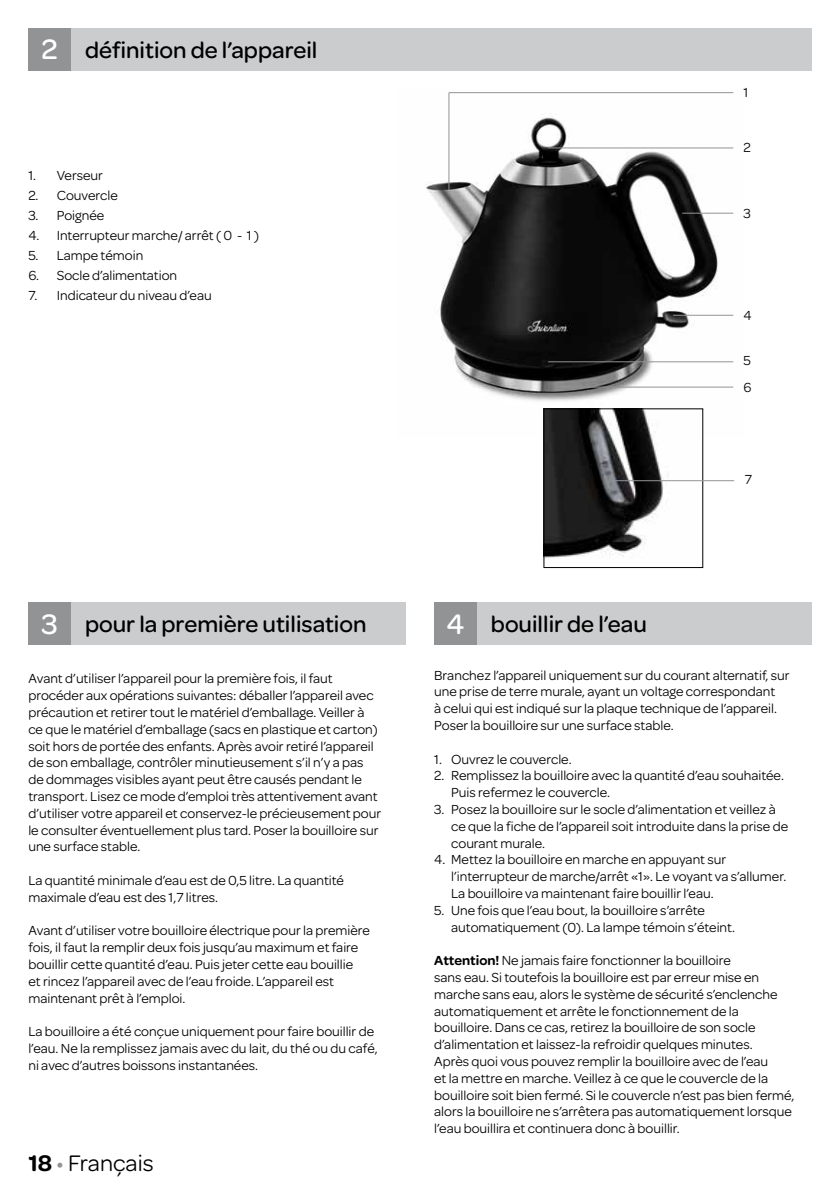
<style>
.page{position:relative;width:840px;height:1191px;background:#fff}
.page>*{position:absolute;margin:0;border:0;box-sizing:border-box;transform-origin:0 0}
.t1{font:500 24px "Omnes";color:#000}
.t2{font:24px "Omnes";color:#000}
.t3{font:14px/16.8px "Omnes";color:#000}
.s1{font-size:30px;color:#fff}
.s2{font-weight:600}
.s3{color:#929395}
</style>
<div class="page">
<div style="left:57px;top:28px;width:754px;height:43px;background:#cacccd"></div>
<div style="left:28px;top:28px;width:43px;height:43px;background:#929395"></div>
<div style="left:57px;top:602px;width:348px;height:43px;background:#cacccd"></div>
<div style="left:28px;top:602px;width:43px;height:43px;background:#929395"></div>
<div style="left:462px;top:602px;width:349px;height:43px;background:#cacccd"></div>
<div style="left:434px;top:602px;width:42px;height:43px;background:#929395"></div>
<img style="left:426px;top:92px;width:308px;height:345px">
<hr style="left:681px;top:213px;width:51px;height:1px;background:#929395">
<hr style="left:548px;top:361px;width:184px;height:1px;background:#929395">
<hr style="left:672px;top:315px;width:60px;height:1px;background:#929395">
<hr style="left:548px;top:147px;width:184px;height:1px;background:#929395">
<hr style="left:559px;top:386px;width:173px;height:1px;background:#929395">
<hr style="left:448px;top:92px;width:284px;height:1px;background:#929395">
<hr style="left:448px;top:93px;width:1px;height:97px;background:#929395">
<img style="left:545px;top:410px;width:155px;height:148px">
<div style="left:543px;top:408px;width:159px;height:160px;border:1px solid #000"></div>
<hr style="left:612px;top:480px;width:121px;height:1px;background:#929395">
<h1 class="t1" style="left:42px;top:33px;width:277px"><span class="s1">2</span> définition de l’appareil</h1>
<p class="t3" style="left:28px;top:166px;width:76px">1. Verseur</p>
<p class="t3" style="left:28px;top:186px;width:91px">2. Couvercle</p>
<p class="t3" style="left:28px;top:206px;width:77px">3. Poignée</p>
<p class="t3" style="left:28px;top:226px;width:232px">4. Interrupteur marche/ arrêt ( 0 - 1 )</p>
<p class="t3" style="left:28px;top:246px;width:116px">5. Lampe témoin</p>
<p class="t3" style="left:28px;top:266px;width:150px">6. Socle d’alimentation</p>
<p class="t3" style="left:28px;top:286px;width:185px">7. Indicateur du niveau d’eau</p>
<p class="t3" style="left:743px;top:83px;width:6px">1</p>
<p class="t3" style="left:743px;top:138px;width:9px">2</p>
<p class="t3" style="left:743px;top:204px;width:9px">3</p>
<p class="t3" style="left:743px;top:306px;width:10px">4</p>
<p class="t3" style="left:743px;top:347px;width:10px;line-height:26.2px">5<br>6</p>
<p class="t3" style="left:744px;top:470px;width:9px">7</p>
<h1 class="t1" style="left:41px;top:607px;width:326px"><span class="s1">3</span> pour la première utilisation</h1>
<h1 class="t1" style="left:446px;top:607px;width:202px"><span class="s1">4</span> bouillir de l’eau</h1>
<p class="t3" style="left:28px;top:669px;width:354px">Avant d’utiliser l’appareil pour la première fois, il faut procéder aux opérations suivantes: déballer l’appareil avec précaution et retirer tout le matériel d’emballage. Veiller à ce que le matériel d’emballage (sacs en plastique et carton) soit hors de portée des enfants. Après avoir retiré l’appareil de son emballage, contrôler minutieusement s’il n’y a pas de dommages visibles ayant peut être causés pendant le transport. Lisez ce mode d’emploi très attentivement avant d’utiliser votre appareil et conservez-le précieusement pour le consulter éventuellement plus tard. Poser la bouilloire sur une surface stable.</p>
<p class="t3" style="left:28px;top:871px;width:317px">La quantité minimale d’eau est de 0,5 litre. La quantité maximale d’eau est des 1,7 litres.</p>
<p class="t3" style="left:28px;top:921px;width:343px">Avant d’utiliser votre bouilloire électrique pour la première fois, il faut la remplir deux fois jusqu’au maximum et faire bouillir cette quantité d’eau. Puis jeter cette eau bouillie<br>et rincez l’appareil avec de l’eau froide. L’appareil est maintenant prêt à l’emploi.</p>
<p class="t3" style="left:28px;top:1022px;width:351px">La bouilloire a été conçue uniquement pour faire bouillir de l’eau. Ne la remplissez jamais avec du lait, du thé ou du café, ni avec d’autres boissons instantanées.</p>
<p class="t3" style="left:434px;top:665px;width:356px">Branchez l’appareil uniquement sur du courant alternatif, sur une prise de terre murale, ayant un voltage correspondant<br>à celui qui est indiqué sur la plaque technique de l’appareil.<br>Poser la bouilloire sur une surface stable.</p>
<p class="t3" style="left:434px;top:749px;width:139px">1. Ouvrez le couvercle.</p>
<p class="t3" style="left:451px;top:766px;width:334px;text-indent:-17px">2. Remplissez la bouilloire avec la quantité d’eau souhaitée.<br>Puis refermez le couvercle.</p>
<p class="t3" style="left:451px;top:800px;width:338px;text-indent:-17px">3. Posez la bouilloire sur le socle d’alimentation et veillez à ce que la fiche de l’appareil soit introduite dans la prise de courant murale.</p>
<p class="t3" style="left:451px;top:850px;width:336px;text-indent:-17px">4. Mettez la bouilloire en marche en appuyant sur l’interrupteur de marche/arrêt «1». Le voyant va s’allumer.<br>La bouilloire va maintenant faire bouillir l’eau.</p>
<p class="t3" style="left:451px;top:901px;width:285px;text-indent:-17px">5. Une fois que l’eau bout, la bouilloire s’arrête automatiquement (0). La lampe témoin s’éteint.</p>
<p class="t3" style="left:434px;top:951px;width:361px"><span class="s2">Attention!</span> Ne jamais faire fonctionner la bouilloire<br>sans eau. Si toutefois la bouilloire est par erreur mise en marche sans eau, alors le système de sécurité s’enclenche automatiquement et arrête le fonctionnement de la bouilloire. Dans ce cas, retirez la bouilloire de son socle d’alimentation et laissez-la refroidir quelques minutes.<br>Après quoi vous pouvez remplir la bouilloire avec de l’eau<br>et la mettre en marche. Veillez à ce que le couvercle de la bouilloire soit bien fermé. Si le couvercle n’est pas bien fermé, alors la bouilloire ne s’arrêtera pas automatiquement lorsque l’eau bouillira et continuera donc à bouillir.</p>
<h1 class="t2" style="left:28px;top:1146px;width:127px"><span class="s2">18</span> <span class="s3">•</span> Français</h1>
</div>
